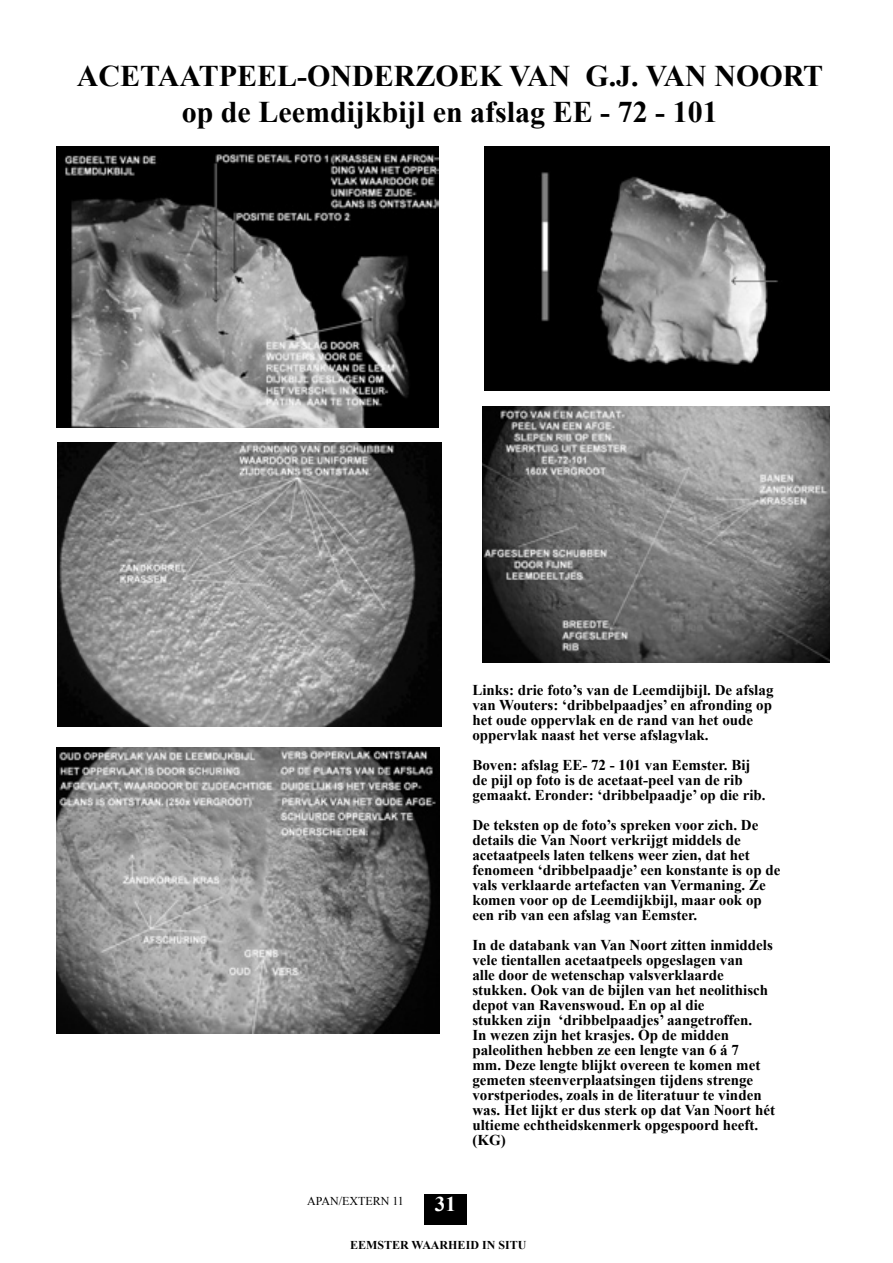
<style>
.page{position:relative;width:893px;height:1263px;background:#fff}
.page>*{position:absolute;margin:0;border:0;box-sizing:border-box;transform-origin:0 0}
.t1{font:700 30px/36px "Times New Roman";color:#000;text-align:center}
.t2{font:700 21px "Times New Roman";color:#fff}
.t3{font:700 15px/15px "Times New Roman";color:#000}
.t4{font:700 12px "Times New Roman";color:#000}
.t5{font:12px "Times New Roman";color:#000}
</style>
<div class="page">
<div style="left:424px;top:1195px;width:43px;height:30px;background:#000"></div>
<img style="left:57px;top:146px;width:382px;height:282px">
<img style="left:57px;top:747px;width:382px;height:286px">
<img style="left:58px;top:442px;width:384px;height:284px">
<img style="left:485px;top:146px;width:345px;height:245px">
<img style="left:483px;top:406px;width:347px;height:256px">
<h1 class="t1" style="left:77px;top:57px;width:748px">ACETAATPEEL-ONDERZOEK VAN G.J. VAN NOORT op de Leemdijkbijl en afslag EE - 72 - 101</h1>
<p class="t3" style="left:472px;top:682px;width:303px">Links: drie foto’s van de Leemdijbijl. De afslag van Wouters: ‘dribbelpaadjes’ en afronding op het oude oppervlak en de rand van het oude oppervlak naast het verse afslagvlak.</p>
<p class="t3" style="left:472px;top:757px;width:295px">Boven: afslag EE- 72 - 101 van Eemster. Bij de pijl op foto is de acetaat-peel van de rib gemaakt. Eronder: ‘dribbelpaadje’ op die rib.</p>
<p class="t3" style="left:472px;top:817px;width:310px">De teksten op de foto’s spreken voor zich. De details die Van Noort verkrijgt middels de acetaatpeels laten telkens weer zien, dat het fenomeen ‘dribbelpaadje’ een konstante is op de vals verklaarde artefacten van Vermaning. Ze komen voor op de Leemdijkbijl, maar ook op een rib van een afslag van Eemster.</p>
<p class="t3" style="left:472px;top:937px;width:304px">In de databank van Van Noort zitten inmiddels vele tientallen acetaatpeels opgeslagen van<br>alle door de wetenschap valsverklaarde stukken. Ook van de bijlen van het neolithisch depot van Ravenswoud. En op al die<br>stukken zijn ‘dribbelpaadjes’ aangetroffen.<br>In wezen zijn het krasjes. Op de midden paleolithen hebben ze een lengte van 6 á 7<br>mm. Deze lengte blijkt overeen te komen met gemeten steenverplaatsingen tijdens strenge vorstperiodes, zoals in de literatuur te vinden was. Het lijkt er dus sterk op dat Van Noort hét ultieme echtheidskenmerk opgespoord heeft. (KG)</p>
<p class="t5" style="left:307px;top:1193px;width:98px">APAN/EXTERN 11</p>
<h2 class="t2" style="left:435px;top:1189px;width:22px">31</h2>
<p class="t4" style="left:350px;top:1236px;width:178px">EEMSTER WAARHEID IN SITU</p>
</div>
